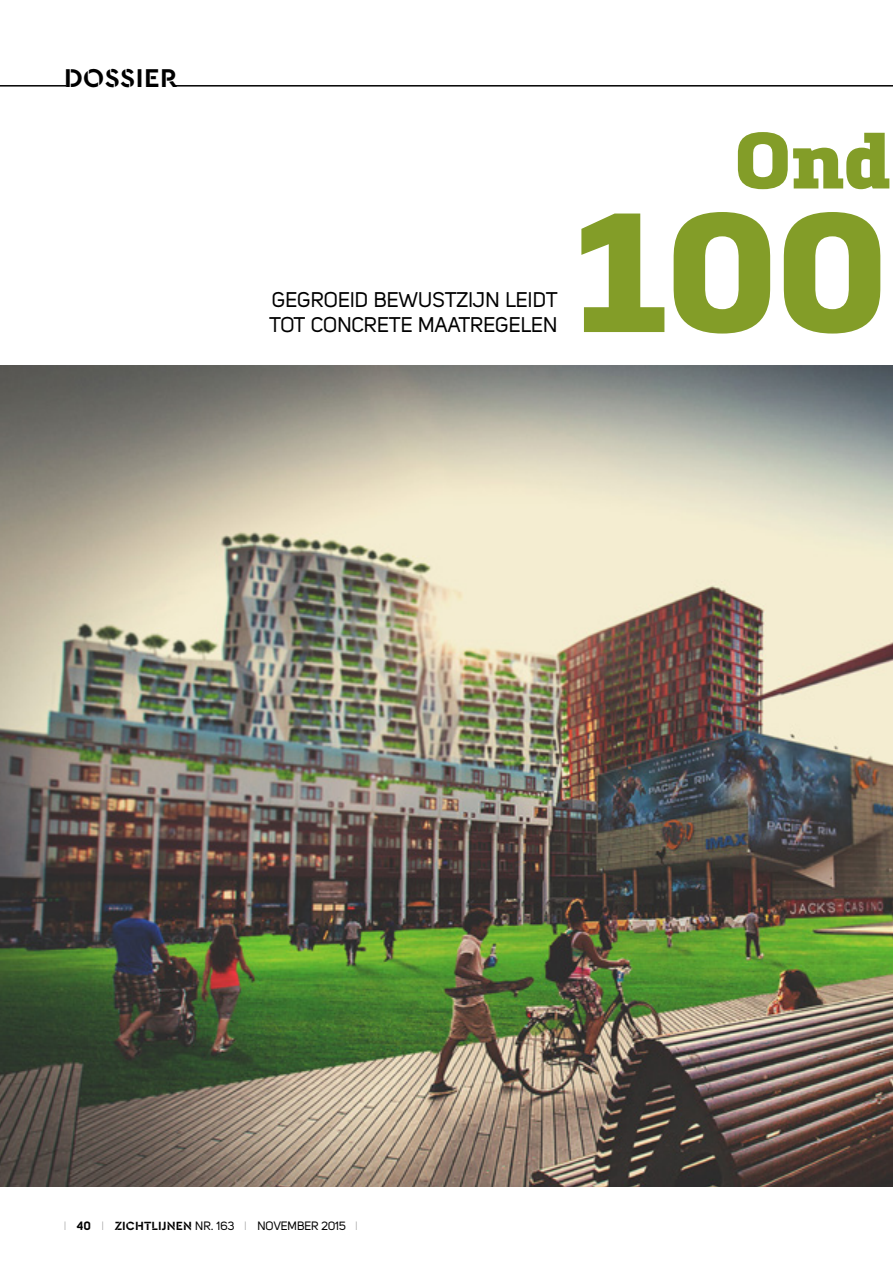
<style>
.page{position:relative;width:893px;height:1263px;background:#fff}
.page>*{position:absolute;margin:0;border:0;box-sizing:border-box;transform-origin:0 0}
.t1{font:900 166.65px "Metronic Slab Pro";color:#839d28}
.t2{font:900 78.3px "Metronic Slab Pro";color:#839d28}
.t3{font:700 27px "Cera Stencil PRO";letter-spacing:.02em;color:#000}
.t4{font:21px "Uni Sans Regular";color:#000}
.t5{font:12px "Uni Sans Regular";letter-spacing:-.005em;color:#000}
.s1{font-family:"Uni Sans Light";color:#878787}
.s2{font-family:"Uni Sans Bold"}
.s3{font-family:"Cera Stencil PRO";font-weight:700;font-size:12.45px}
</style>
<div class="page">
<img style="left:0;top:366px;width:893px;height:820px">
<hr style="left:0;top:85px;width:66px;height:2px;background:#000">
<hr style="left:175px;top:85px;width:718px;height:2px;background:#000">
<p class="t3" style="left:64px;top:60px;width:115px">DOSSIER</p>
<p class="t4" style="left:272px;top:287px;width:287px">GEGROEID BEWUSTZIJN LEIDT</p>
<p class="t4" style="left:270px;top:312px;width:290px">TOT CONCRETE MAATREGELEN</p>
<h2 class="t2" style="left:735px;top:114px;width:158px">Ond</h2>
<h1 class="t1" style="left:576px;top:174px;width:313px">100</h1>
<p class="t5" style="left:64px;top:1219px;width:296px"><span class="s1">I</span> <span class="s2">40</span> <span class="s1">I</span> <span class="s3">ZICHTLIJNEN</span> NR. 163 <span class="s1">I</span> NOVEMBER 2015 <span class="s1">I</span></p>
</div>
